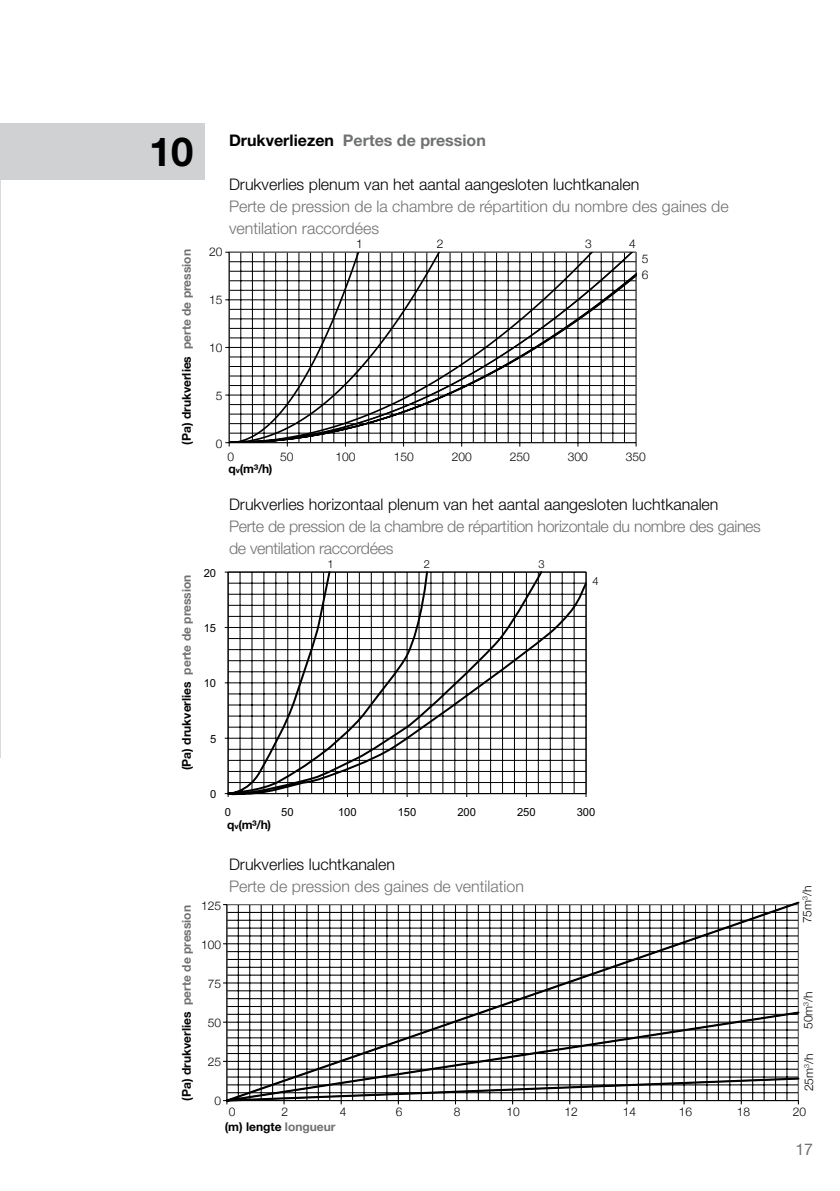
<style>
.page{position:relative;width:840px;height:1191px;background:#fff}
.page>*{position:absolute;margin:0;border:0;box-sizing:border-box;transform-origin:0 0}
.t1{font:700 40px "Helvetica Neue LT Std";color:#000}
.t2{font:300 16px "Helvetica Neue LT Std";color:#000}
.t3{font:300 16px/22px "Helvetica Neue LT Std";color:#707172}
.t4{font:300 16px/22px "Helvetica Neue LT Std";letter-spacing:-.02em;color:#707172}
.t5{font:700 16px "Helvetica Neue LT Std";color:#707172}
.t6{font:16px "Helvetica Neue";color:#707172}
.t7{font:700 12px "Helvetica Neue";color:#000}
.t8{font:300 12px/16px "Helvetica Neue";color:#000}
.t9{font:11.2px "Arial";color:#000}
.t10{font:300 11.2px "Helvetica Neue LT Std";color:#000}
.s1{color:#000}
.s2{color:#707172}
.s3{font-size:8px}
</style>
<div class="page">
<hr style="left:0;top:162px;width:1px;height:596px;background:#d9dadb">
<div style="left:1px;top:123px;width:204px;height:57px;background:#d0d1d2"></div>
<svg style="left:225px;top:442px;width:5px;height:4px"></svg>
<svg style="left:229px;top:252px;width:406px;height:191px"></svg>
<svg style="left:224px;top:901px;width:576px;height:202px"></svg>
<svg style="left:225px;top:571px;width:362px;height:226px"></svg>
<h1 class="t1" style="left:149px;top:126px;width:46px">10</h1>
<p class="t5" style="left:229px;top:130px;width:258px"><span class="s1">Drukverliezen</span> Pertes de pression</p>
<p class="t2" style="left:229px;top:174px;width:411px">Drukverlies plenum van het aantal aangesloten luchtkanalen</p>
<p class="t3" style="left:229px;top:195px;width:501px">Perte de pression de la chambre de répartition du nombre des gaines de ventilation raccordées</p>
<p class="t7" style="left:179px;top:445px;width:197px;rotate:-90deg">(Pa) drukverlies <span class="s2">perte de pression</span></p>
<p class="t8" style="left:209px;top:244px;width:15px">20</p>
<p class="t8" style="left:209px;top:292px;width:15px">15</p>
<p class="t8" style="left:209px;top:340px;width:15px">10</p>
<p class="t8" style="left:216px;top:388px;width:8px">5</p>
<p class="t8" style="left:216px;top:436px;width:8px">0</p>
<p class="t8" style="left:356px;top:235px;width:8px">1</p>
<p class="t8" style="left:436px;top:235px;width:8px">2</p>
<p class="t8" style="left:584px;top:235px;width:8px">3</p>
<p class="t8" style="left:628px;top:235px;width:8px">4</p>
<p class="t8" style="left:641px;top:251px;width:8px">5<br>6</p>
<p class="t8" style="left:227px;top:449px;width:8px">0</p>
<p class="t8" style="left:280px;top:449px;width:15px">50</p>
<p class="t8" style="left:335px;top:449px;width:22px">100</p>
<p class="t8" style="left:393px;top:449px;width:22px">150</p>
<p class="t8" style="left:451px;top:449px;width:22px">200</p>
<p class="t8" style="left:509px;top:449px;width:22px">250</p>
<p class="t8" style="left:567px;top:449px;width:22px">300</p>
<p class="t8" style="left:625px;top:449px;width:22px">350</p>
<p class="t7" style="left:228px;top:461px;width:45px">q<span class="s3">v</span>(m³/h)</p>
<p class="t7" style="left:179px;top:770px;width:197px;rotate:-90deg">(Pa) drukverlies <span class="s2">perte de pression</span></p>
<p class="t9" style="left:203px;top:566px;width:14px">20</p>
<p class="t2" style="left:229px;top:494px;width:491px">Drukverlies horizontaal plenum van het aantal aangesloten luchtkanalen</p>
<p class="t4" style="left:229px;top:515px;width:533px">Perte de pression de la chambre de répartition horizontale du nombre des gaines de ventilation raccordées</p>
<p class="t10" style="left:327px;top:557px;width:8px">1</p>
<p class="t10" style="left:423px;top:557px;width:8px">2</p>
<p class="t10" style="left:538px;top:557px;width:8px">3</p>
<p class="t10" style="left:592px;top:574px;width:8px">4</p>
<p class="t9" style="left:203px;top:622px;width:14px">15</p>
<p class="t9" style="left:203px;top:677px;width:14px">10</p>
<p class="t9" style="left:210px;top:732px;width:8px">5</p>
<p class="t9" style="left:210px;top:788px;width:8px">0</p>
<p class="t9" style="left:225px;top:806px;width:8px">0</p>
<p class="t9" style="left:281px;top:806px;width:14px">50</p>
<p class="t9" style="left:338px;top:806px;width:20px">100</p>
<p class="t9" style="left:397px;top:806px;width:20px">150</p>
<p class="t9" style="left:457px;top:806px;width:20px">200</p>
<p class="t9" style="left:517px;top:806px;width:20px">250</p>
<p class="t9" style="left:576px;top:806px;width:20px">300</p>
<p class="t7" style="left:227px;top:817px;width:45px">q<span class="s3">v</span>(m³/h)</p>
<p class="t7" style="left:179px;top:1100px;width:197px;rotate:-90deg">(Pa) drukverlies <span class="s2">perte de pression</span></p>
<p class="t8" style="left:201px;top:897px;width:22px">125</p>
<p class="t8" style="left:201px;top:936px;width:22px">100</p>
<p class="t8" style="left:207px;top:975px;width:15px">75</p>
<p class="t8" style="left:207px;top:1014px;width:15px">50</p>
<p class="t8" style="left:207px;top:1053px;width:15px">25</p>
<p class="t8" style="left:214px;top:1092px;width:8px">0</p>
<p class="t2" style="left:229px;top:854px;width:167px">Drukverlies luchtkanalen</p>
<p class="t3" style="left:229px;top:875px;width:296px">Perte de pression des gaines de ventilation</p>
<p class="t8" style="left:798px;top:923px;width:39px;rotate:-90deg">75m<sup>3</sup>/h</p>
<p class="t8" style="left:799px;top:1029px;width:39px;rotate:-90deg">50m<sup>3</sup>/h</p>
<p class="t8" style="left:800px;top:1091px;width:39px;rotate:-90deg">25m<sup>3</sup>/h</p>
<p class="t8" style="left:229px;top:1103px;width:8px">0</p>
<p class="t8" style="left:281px;top:1103px;width:8px">2</p>
<p class="t8" style="left:339px;top:1103px;width:8px">4</p>
<p class="t8" style="left:395px;top:1103px;width:8px">6</p>
<p class="t8" style="left:453px;top:1103px;width:8px">8</p>
<p class="t8" style="left:506px;top:1103px;width:15px">10</p>
<p class="t8" style="left:564px;top:1103px;width:15px">12</p>
<p class="t8" style="left:622px;top:1103px;width:15px">14</p>
<p class="t8" style="left:678px;top:1103px;width:15px">16</p>
<p class="t8" style="left:736px;top:1103px;width:15px">18</p>
<p class="t8" style="left:792px;top:1103px;width:15px">20</p>
<p class="t7" style="left:224px;top:1119px;width:112px">(m) lengte <span class="s2">longueur</span></p>
<p class="t6" style="left:794px;top:1140px;width:19px">17</p>
</div>
